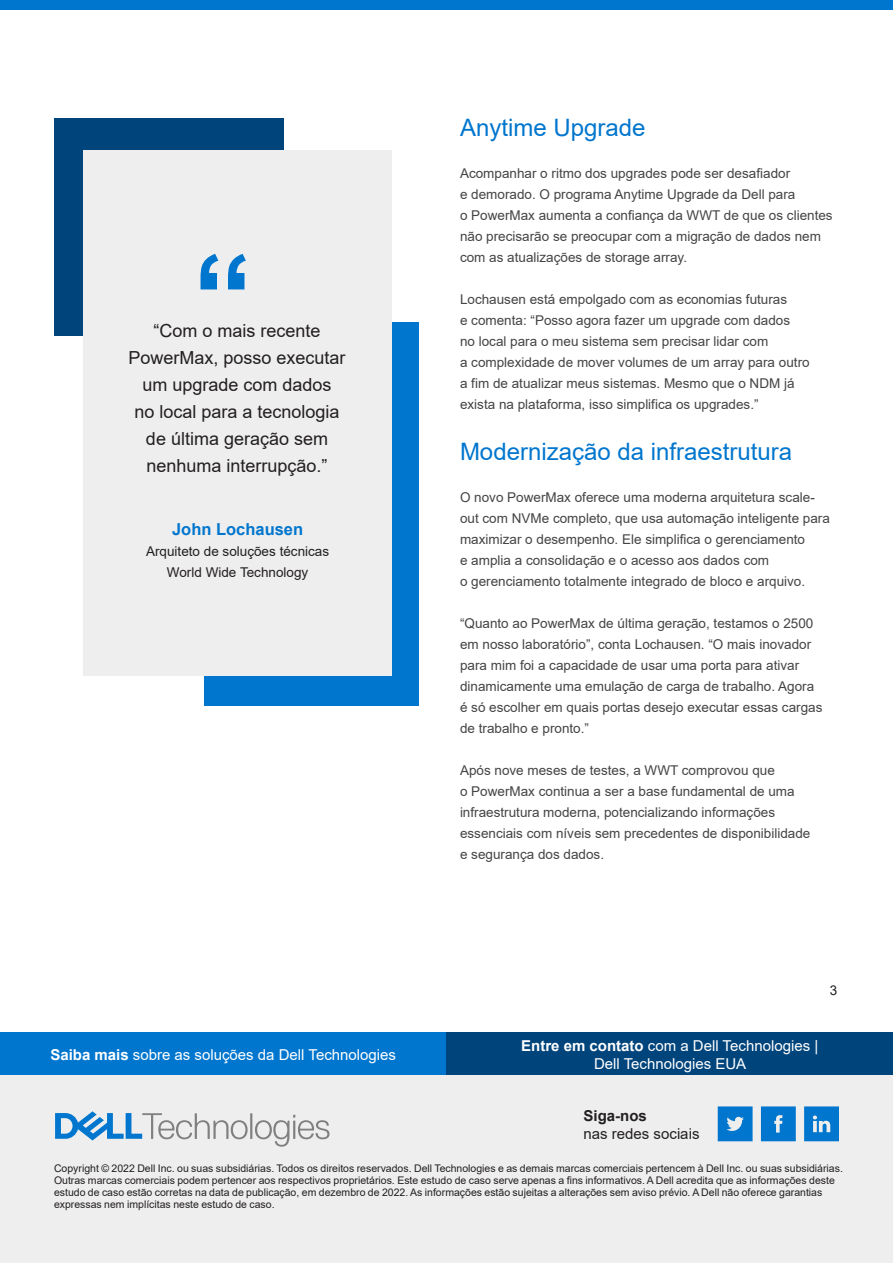
<style>
.page{position:relative;width:893px;height:1263px;background:#fff}
.page>*{position:absolute;margin:0;border:0;box-sizing:border-box;transform-origin:0 0}
.t1{font:700 120px "Arial";color:#0076ce}
.t2{font:24px "Arial";color:#0076ce}
.t3{font:18px/27px "Arial";color:#231f20;text-align:center}
.t4{font:700 16.5px "Arial";color:#0076ce}
.CTA_call_out{font:15px/18px "Arial";color:#fff;text-align:center}
.CTA_call_out-2{font:15px/18px "Arial";color:#231f20}
.t5{font:13.5px/21px "Arial";color:#444}
.t6{font:13.5px "Arial";color:#231f20}
.LAST_PAGE_Disclaimer{font:10.5px/12px "Arial";color:#231f20}
.s1{font-weight:700}
</style>
<div class="page">
<div style="left:0;top:0;width:893px;height:10px;background:#0076ce"></div>
<div style="left:0;top:1033px;width:446px;height:43px;background:#0076ce"></div>
<div style="left:446px;top:1033px;width:447px;height:43px;background:#00447c"></div>
<div style="left:0;top:1076px;width:893px;height:187px;background:#eee"></div>
<svg style="left:761px;top:1106px;width:35px;height:35px"></svg>
<svg style="left:718px;top:1106px;width:35px;height:35px"></svg>
<svg style="left:804px;top:1106px;width:35px;height:35px"></svg>
<svg style="left:55px;top:1111px;width:275px;height:36px"></svg>
<div style="left:54px;top:118px;width:230px;height:218px;background:#00447c"></div>
<div style="left:204px;top:322px;width:215px;height:384px;background:#0076ce"></div>
<div style="left:83px;top:150px;width:309px;height:525px;background:#eee"></div>
<p class="t1" style="left:193px;top:214px;width:61px">“</p>
<p class="t3" style="left:128px;top:317px;width:219px">“Com o mais recente<br>PowerMax, posso executar um upgrade com dados<br>no local para a tecnologia de última geração sem nenhuma interrupção.”</p>
<p class="t4" style="left:172px;top:518px;width:133px">John Lochausen</p>
<p class="t6" style="left:146px;top:542px;width:185px">Arquiteto de soluções técnicas</p>
<p class="t6" style="left:167px;top:563px;width:143px">World Wide Technology</p>
<p class="t2" style="left:460px;top:111px;width:187px">Anytime Upgrade</p>
<p class="t5" style="left:460px;top:162px;width:374px">Acompanhar o ritmo dos upgrades pode ser desafiador<br>e demorado. O programa Anytime Upgrade da Dell para<br>o PowerMax aumenta a confiança da WWT de que os clientes não precisarão se preocupar com a migração de dados nem com as atualizações de storage array.</p>
<p class="t5" style="left:460px;top:288px;width:351px">Lochausen está empolgado com as economias futuras<br>e comenta: “Posso agora fazer um upgrade com dados<br>no local para o meu sistema sem precisar lidar com<br>a complexidade de mover volumes de um array para outro a fim de atualizar meus sistemas. Mesmo que o NDM já exista na plataforma, isso simplifica os upgrades.”</p>
<p class="t2" style="left:460px;top:435px;width:334px">Modernização da infraestrutura</p>
<p class="t5" style="left:460px;top:486px;width:371px">O novo PowerMax oferece uma moderna arquitetura scale&shy;out com NVMe completo, que usa automação inteligente para maximizar o desempenho. Ele simplifica o gerenciamento<br>e amplia a consolidação e o acesso aos dados com<br>o gerenciamento totalmente integrado de bloco e arquivo.</p>
<p class="t5" style="left:460px;top:612px;width:364px">“Quanto ao PowerMax de última geração, testamos o 2500 em nosso laboratório”, conta Lochausen. “O mais inovador para mim foi a capacidade de usar uma porta para ativar dinamicamente uma emulação de carga de trabalho. Agora é só escolher em quais portas desejo executar essas cargas de trabalho e pronto.”</p>
<p class="t5" style="left:460px;top:759px;width:352px">Após nove meses de testes, a WWT comprovou que<br>o PowerMax continua a ser a base fundamental de uma infraestrutura moderna, potencializando informações essenciais com níveis sem precedentes de disponibilidade e segurança dos dados.</p>
<p class="t6" style="left:830px;top:981px;width:9px">3</p>
<p class="CTA_call_out" style="left:50px;top:1046px;width:347px"><span class="s1">Saiba mais</span> sobre as soluções da Dell Technologies</p>
<p class="CTA_call_out" style="left:521px;top:1037px;width:299px"><span class="s1">Entre em contato</span> com a Dell Technologies |<br>Dell Technologies EUA</p>
<p class="CTA_call_out-2" style="left:584px;top:1107px;width:117px"><span class="s1">Siga-nos<br></span>nas redes sociais</p>
<p class="LAST_PAGE_Disclaimer" style="left:54px;top:1163px;width:790px">Copyright © 2022 Dell Inc. ou suas subsidiárias. Todos os direitos reservados. Dell Technologies e as demais marcas comerciais pertencem à Dell Inc. ou suas subsidiárias.<br>Outras marcas comerciais podem pertencer aos respectivos proprietários. Este estudo de caso serve apenas a fins informativos. A Dell acredita que as informações deste estudo de caso estão corretas na data de publicação, em dezembro de 2022. As informações estão sujeitas a alterações sem aviso prévio. A Dell não oferece garantias expressas nem implícitas neste estudo de caso.</p>
</div>
